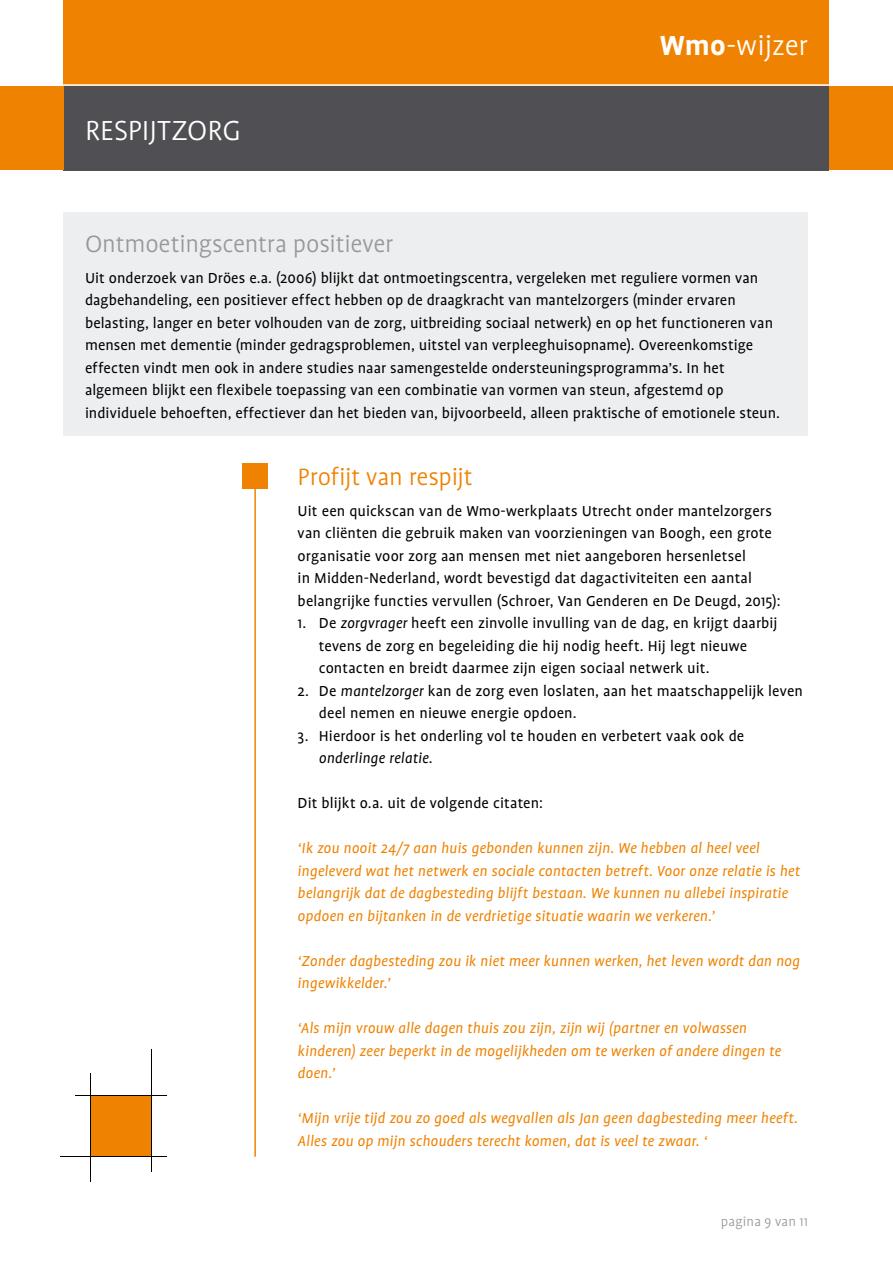
<style>
.page{position:relative;width:893px;height:1263px;background:#fff}
.page>*{position:absolute;margin:0;border:0;box-sizing:border-box;transform-origin:0 0}
.t1{font:300 31.5px "Profile";color:#fff}
.kop_kader{font:300 27px "Profile";letter-spacing:-.01em;color:#98989c}
.tussenkop_1{font:300 27px "Profile";letter-spacing:-.005em;color:#ef8200}
.brood{font:16.5px/22.5px "Profile";letter-spacing:.005em;color:#000}
.tekst_in_kader{font:16.5px/22.5px "Profile";color:#000}
.casus_praktijkvoorbe{font:italic 16.5px/22.5px "Profile";letter-spacing:.005em;color:#ef8200}
.t2{font:300 15px "Profile";letter-spacing:.01em;color:#98989c}
.s1{font-weight:700}
.s2{font-style:italic}
</style>
<div class="page">
<div style="left:91px;top:1096px;width:60px;height:60px;background:#ef8200"></div>
<hr style="left:91px;top:1073px;width:1px;height:109px;background:#000">
<hr style="left:151px;top:1049px;width:1px;height:122px;background:#000">
<hr style="left:75px;top:1095px;width:92px;height:1px;background:#000">
<hr style="left:61px;top:1156px;width:106px;height:1px;background:#000">
<hr style="left:254px;top:476px;width:2px;height:681px;background:#ef8200">
<div style="left:242px;top:463px;width:25px;height:26px;background:#ef8200"></div>
<div style="left:64px;top:213px;width:744px;height:223px;background:#edeeef"></div>
<div style="left:64px;top:85px;width:765px;height:85px;background:#504f53"></div>
<div style="left:64px;top:0;width:765px;height:85px;background:#ef8200"></div>
<div style="left:0;top:86px;width:64px;height:84px;background:#ef8200"></div>
<div style="left:829px;top:86px;width:64px;height:84px;background:#ef8200"></div>
<hr style="left:0;top:84px;width:893px;height:2px;background:#fff">
<h1 class="t1" style="left:85px;top:112px;width:157px">RESPIJTZORG</h1>
<h1 class="t1" style="left:660px;top:27px;width:150px"><span class="s1">Wmo</span>-wijzer</h1>
<p class="kop_kader" style="left:85px;top:228px;width:310px">Ontmoetingscentra positiever</p>
<p class="tekst_in_kader" style="left:85px;top:266px;width:696px">Uit onderzoek van Dröes e.a. (2006) blijkt dat ontmoetingscentra, vergeleken met reguliere vormen van dagbehandeling, een positiever effect hebben op de draagkracht van mantelzorgers (minder ervaren belasting, langer en beter volhouden van de zorg, uitbreiding sociaal netwerk) en op het functioneren van mensen met dementie (minder gedragsproblemen, uitstel van verpleeghuisopname). Overeenkomstige effecten vindt men ook in andere studies naar samengestelde ondersteuningsprogramma’s. In het algemeen blijkt een flexibele toepassing van een combinatie van vormen van steun, afgestemd op individuele behoeften, effectiever dan het bieden van, bijvoorbeeld, alleen praktische of emotionele steun.</p>
<p class="tussenkop_1" style="left:298px;top:461px;width:177px">Profijt van respijt</p>
<p class="brood" style="left:298px;top:499px;width:484px">Uit een quickscan van de Wmo-werkplaats Utrecht onder mantelzorgers van cliënten die gebruik maken van voorzieningen van Boogh, een grote organisatie voor zorg aan mensen met niet aangeboren hersenletsel<br>in Midden-Nederland, wordt bevestigd dat dagactiviteiten een aantal belangrijke functies vervullen (Schroer, Van Genderen en De Deugd, 2015):</p>
<p class="brood" style="left:319px;top:611px;width:460px;text-indent:-21px">1. De <span class="s2">zorgvrager</span> heeft een zinvolle invulling van de dag, en krijgt daarbij tevens de zorg en begeleiding die hij nodig heeft. Hij legt nieuwe contacten en breidt daarmee zijn eigen sociaal netwerk uit.</p>
<p class="brood" style="left:319px;top:679px;width:486px;text-indent:-21px">2. De <span class="s2">mantelzorger</span> kan de zorg even loslaten, aan het maatschappelijk leven deel nemen en nieuwe energie opdoen.</p>
<p class="brood" style="left:319px;top:724px;width:427px;text-indent:-21px">3. Hierdoor is het onderling vol te houden en verbetert vaak ook de <span class="s2">onderlinge relatie</span>.</p>
<p class="brood" style="left:298px;top:791px;width:247px">Dit blijkt o.a. uit de volgende citaten:</p>
<p class="casus_praktijkvoorbe" style="left:298px;top:836px;width:504px">‘Ik zou nooit 24/7 aan huis gebonden kunnen zijn. We hebben al heel veel ingeleverd wat het netwerk en sociale contacten betreft. Voor onze relatie is het belangrijk dat de dagbesteding blijft bestaan. We kunnen nu allebei inspiratie opdoen en bijtanken in de verdrietige situatie waarin we verkeren.’</p>
<p class="casus_praktijkvoorbe" style="left:298px;top:949px;width:504px">‘Zonder dagbesteding zou ik niet meer kunnen werken, het leven wordt dan nog ingewikkelder.’</p>
<p class="casus_praktijkvoorbe" style="left:298px;top:1016px;width:485px">‘Als mijn vrouw alle dagen thuis zou zijn, zijn wij (partner en volwassen kinderen) zeer beperkt in de mogelijkheden om te werken of andere dingen te doen.’</p>
<p class="casus_praktijkvoorbe" style="left:298px;top:1106px;width:502px">‘Mijn vrije tijd zou zo goed als wegvallen als Jan geen dagbesteding meer heeft.<br>Alles zou op mijn schouders terecht komen, dat is veel te zwaar. ‘</p>
<p class="t2" style="left:721px;top:1213px;width:88px">pagina 9 van 11</p>
</div>
